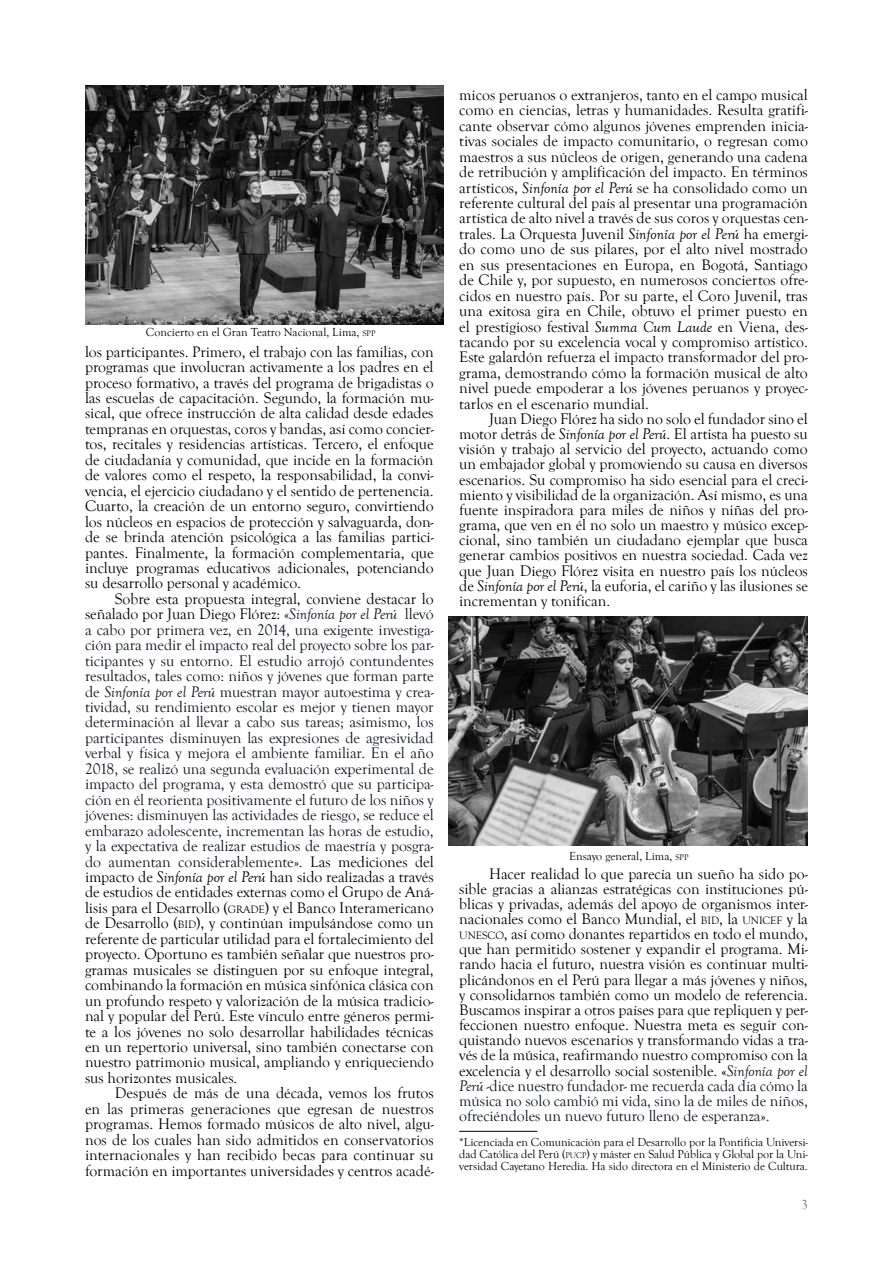
<style>
.page{position:relative;width:893px;height:1263px;background:#fff}
.page>*{position:absolute;margin:0;border:0;box-sizing:border-box;transform-origin:0 0}
.t1{font:15.75px/15.5px "Goudy Old Style T";letter-spacing:-.005em;color:#000;text-align:justify}
.t2{font:15.75px/15.5px "Goudy Old Style T";letter-spacing:-.005em;color:#101722;text-align:justify}
.t3{font:13.5px "Goudy Old Style T";color:#737277}
.t4{font:12px/12px "Goudy Old Style T";letter-spacing:-.005em;color:#000;text-align:justify}
.s1{font-size:8.4px}
.s2{color:#000}
.s3{font-style:italic}
.s4{font-style:italic;color:#000}
.s5{font-size:10.95px;color:#000}
.s6{font-size:10.95px}
.s7{font-style:italic;color:#101722}
.s8{color:#101722}
</style>
<div class="page">
<img style="left:85px;top:85px;width:358px;height:239px">
<img style="left:448px;top:616px;width:360px;height:229px">
<hr style="left:459px;top:1131px;width:78px;height:1px;background:#000">
<p class="t4" style="left:146px;top:327px;width:226px">Concierto en el Gran Teatro Nacional, Lima, <span class="s1">SPP</span></p>
<p class="t1" style="left:85px;top:344px;width:350px">los participantes. Primero, el trabajo con las familias, con programas que involucran activamente a los padres en el proceso formativo, a través del programa de brigadistas o las escuelas de capacitación. Segundo, la formación mu&shy;sical, que ofrece instrucción de alta calidad desde edades tempranas en orquestas, coros y bandas, así como concier&shy;tos, recitales y residencias artísticas. Tercero, el enfoque de ciudadanía y comunidad, que incide en la formación de valores como el respeto, la responsabilidad, la convi&shy;vencia, el ejercicio ciudadano y el sentido de pertenencia.<br>Cuarto, la creación de un entorno seguro, convirtiendo los núcleos en espacios de protección y salvaguarda, don&shy;de se brinda atención psicológica a las familias partici&shy;pantes. Finalmente, la formación complementaria, que incluye programas educativos adicionales, potenciando su desarrollo personal y académico.</p>
<p class="t2" style="left:85px;top:591px;width:350px;text-indent:30px"><span class="s2">Sobre esta propuesta integral, conviene destacar lo señalado por Juan Diego Flórez:</span> «<span class="s3">Sinfonía por el Perú</span> llevó a cabo por primera vez, en 2014, una exigente investiga&shy;ción para medir el impacto real del proyecto sobre los par&shy;ticipantes y su entorno. El estudio arrojó contundentes resultados, tales como: niños y jóvenes que forman parte de <span class="s3">Sinfonía por el Perú</span> muestran mayor autoestima y crea&shy;tividad, su rendimiento escolar es mejor y tienen mayor determinación al llevar a cabo sus tareas; asimismo, los participantes disminuyen las expresiones de agresividad verbal y física y mejora el ambiente familiar. En el año 2018, se realizó una segunda evaluación experimental de impacto del programa, y esta demostró que su participa&shy;ción en él reorienta positivamente el futuro de los niños y jóvenes: disminuyen las actividades de riesgo, se reduce el embarazo adolescente, incrementan las horas de estudio, y la expectativa de realizar estudios de maestría y posgra&shy;do aumentan considerablemente». <span class="s2">Las mediciones del impacto de</span> <span class="s4">Sinfonía por el Perú</span> <span class="s2">han sido realizadas a través de estudios de entidades externas como el Grupo de Aná&shy;lisis para el Desarrollo (</span><span class="s5">GRADE</span><span class="s2">)</span> <span class="s2">y el Banco Interamericano de Desarrollo (</span><span class="s5">BID</span><span class="s2">), y continúan impulsándose como un referente de particular utilidad para el fortalecimiento del proyecto. Oportuno es también señalar que nuestros pro&shy;gramas musicales se distinguen por su enfoque integral, combinando la formación en música sinfónica clásica con un profundo respeto y valorización de la música tradicio&shy;nal y popular del Perú. Este vínculo entre géneros permi&shy;te a los jóvenes no solo desarrollar habilidades técnicas en un repertorio universal, sino también conectarse con nuestro patrimonio musical, ampliando y enriqueciendo sus horizontes musicales.</span></p>
<p class="t1" style="left:85px;top:1086px;width:350px;text-indent:30px">Después de más de una década, vemos los frutos en las primeras generaciones que egresan de nuestros programas. Hemos formado músicos de alto nivel, algu&shy;nos de los cuales han sido admitidos en conservatorios internacionales y han recibido becas para continuar su formación en importantes universidades y centros acadé-</p>
<p class="t1" style="left:459px;top:87px;width:350px">micos peruanos o extranjeros, tanto en el campo musical como en ciencias, letras y humanidades. Resulta gratifi&shy;cante observar cómo algunos jóvenes emprenden inicia&shy;tivas sociales de impacto comunitario, o regresan como maestros a sus núcleos de origen, generando una cadena de retribución y amplificación del impacto. En términos artísticos, <span class="s3">Sinfonía por el Perú</span> se ha consolidado como un referente cultural del país al presentar una programación artística de alto nivel a través de sus coros y orquestas cen&shy;trales. La Orquesta Juvenil <span class="s3">Sinfonía por el Perú</span> ha emergi&shy;do como uno de sus pilares, por el alto nivel mostrado en sus presentaciones en Europa, en Bogotá, Santiago de Chile y, por supuesto, en numerosos conciertos ofre&shy;cidos en nuestro país. Por su parte, el Coro Juvenil, tras una exitosa gira en Chile, obtuvo el primer puesto en el prestigioso festival <span class="s3">Summa Cum Laude</span> en Viena, des&shy;tacando por su excelencia vocal y compromiso artístico.<br>Este galardón refuerza el impacto transformador del pro&shy;grama, demostrando cómo la formación musical de alto nivel puede empoderar a los jóvenes peruanos y proyec&shy;tarlos en el escenario mundial.</p>
<p class="t1" style="left:459px;top:412px;width:350px;text-indent:30px">Juan Diego Flórez ha sido no solo el fundador sino el motor detrás de <span class="s3">Sinfonía por el Perú</span>. El artista ha puesto su visión y trabajo al servicio del proyecto, actuando como un embajador global y promoviendo su causa en diversos escenarios. Su compromiso ha sido esencial para el creci&shy;miento y visibilidad de la organización. Así mismo, es una fuente inspiradora para miles de niños y niñas del pro&shy;grama, que ven en él no solo un maestro y músico excep&shy;cional, sino también un ciudadano ejemplar que busca generar cambios positivos en nuestra sociedad. Cada vez que Juan Diego Flórez visita en nuestro país los núcleos de <span class="s3">Sinfonía por el Perú</span>, la euforia, el cariño y las ilusiones se incrementan y tonifican.</p>
<p class="t4" style="left:569px;top:850px;width:116px">Ensayo general, Lima, <span class="s1">SPP</span></p>
<p class="t1" style="left:459px;top:866px;width:350px;text-indent:30px">Hacer realidad lo que parecía un sueño ha sido po&shy;sible gracias a alianzas estratégicas con instituciones pú&shy;blicas y privadas, además del apoyo de organismos inter&shy;nacionales como el Banco Mundial, el <span class="s6">BID</span>, la <span class="s6">UNICEF</span> y la <span class="s6">UNESCO</span>, así como donantes repartidos en todo el mundo, que han permitido sostener y expandir el programa. Mi&shy;rando hacia el futuro, nuestra visión es continuar multi&shy;plicándonos en el Perú para llegar a más jóvenes y niños, y consolidarnos también como un modelo de referencia.<br>Buscamos inspirar a otros países para que repliquen y per&shy;feccionen nuestro enfoque. Nuestra meta es seguir con&shy;quistando nuevos escenarios y transformando vidas a tra&shy;vés de la música, reafirmando nuestro compromiso con la excelencia y el desarrollo social sostenible. «<span class="s7">Sinfonía por el Perú</span> <span class="s8">-dice nuestro fundador- me recuerda cada día cómo la música no solo cambió mi vida, sino la de miles de niños, ofreciéndoles un nuevo futuro lleno de esperanza».</span></p>
<p class="t4" style="left:459px;top:1137px;width:350px">*Licenciada en Comunicación para el Desarrollo por la Pontificia Universi&shy;dad Católica del Perú (<span class="s1">PUCP</span>) y máster en Salud Pública y Global por la Uni&shy;versidad Cayetano Heredia. Ha sido directora en el Ministerio de Cultura.</p>
<p class="t3" style="left:801px;top:1197px;width:8px">3</p>
</div>
